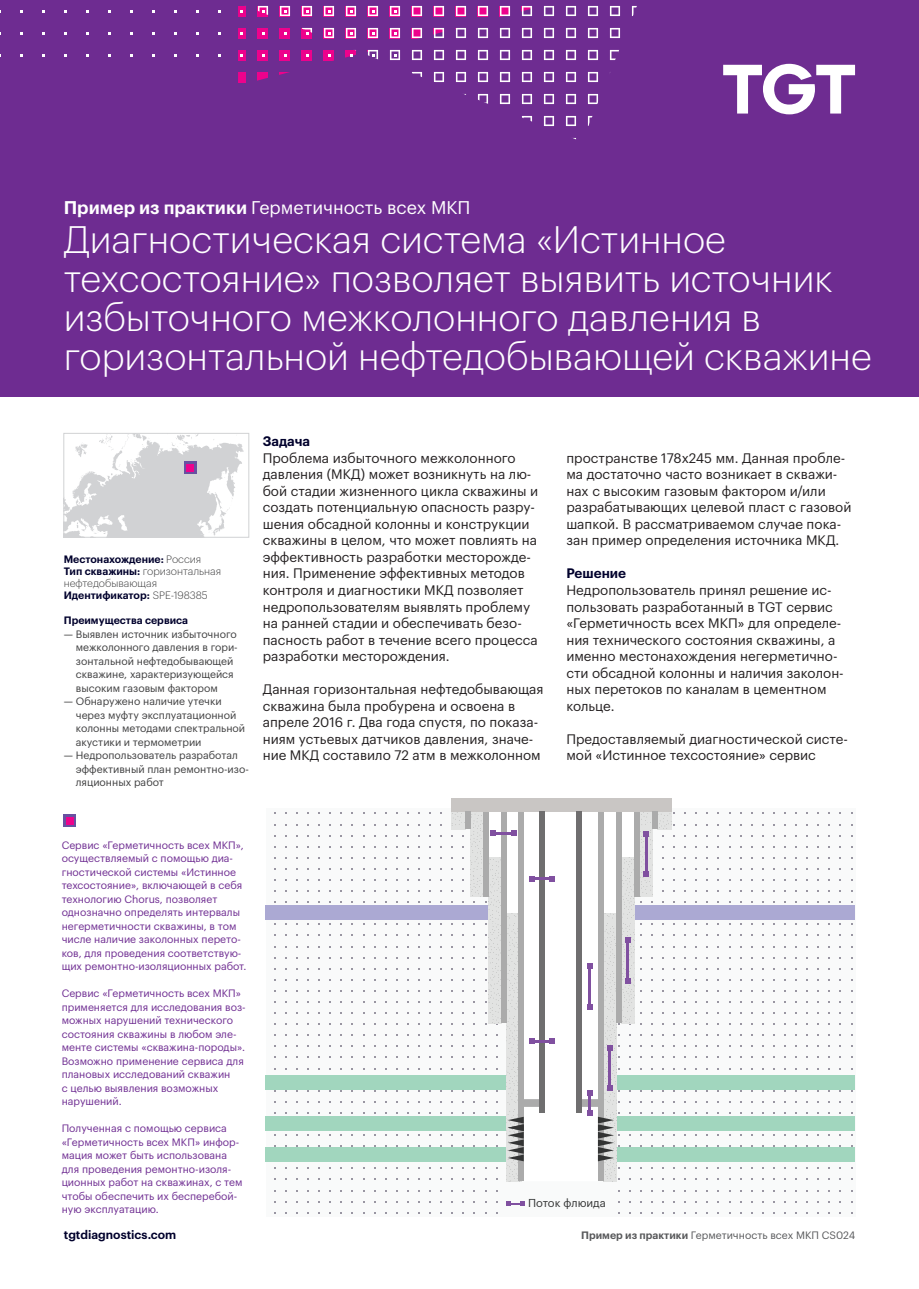
<style>
.page{position:relative;width:919px;height:1289px;background:#fff}
.page>*{position:absolute;margin:0;border:0;box-sizing:border-box;transform-origin:0 0}
.t1{font:300 37.5px/39px "Graphik LC";color:#fff}
.t2{font:18px "Graphik LC";color:#fff}
.t3{font:13.5px/16.5px "Graphik LC";color:#231f20}
.t4{font:600 13.5px "Graphik LC";color:#00002c}
.t5{font:600 12px "Graphik LC";color:#00002c}
.t6{font:11.25px "Graphik LC";color:#333434}
.t7{font:10.5px/13.5px "Graphik LC";color:#6e2c91}
.t8{font:10.5px/13.5px "Graphik LC";color:#3e3e3f}
.t9{font:600 10.5px "Graphik LC";color:#00002c}
.t10{font:300 10.5px/12px "Graphik LC";color:#3e3e3f}
.t11{font:10.5px "Graphik LC";color:#57585a}
.s1{font-weight:600}
.s2{font-weight:300;color:#3e3e3f}
.s3{font-weight:600;color:#00002c}
</style>
<div class="page">
<svg style="left:66px;top:435px;width:178px;height:100px"></svg>
<div style="left:64px;top:433px;width:185px;height:104px;border:1px solid #d1d2d4"></div>
<div style="left:0;top:0;width:918px;height:396px;background:#6e2c91"></div>
<svg style="left:238px;top:5px;width:399px;height:135px"></svg>
<svg style="left:0;top:5px;width:401px;height:53px"></svg>
<svg style="left:723px;top:65px;width:39px;height:48px"></svg>
<svg style="left:763px;top:64px;width:51px;height:50px"></svg>
<svg style="left:816px;top:65px;width:39px;height:48px"></svg>
<svg style="left:63px;top:814px;width:13px;height:13px"></svg>
<div style="left:66px;top:817px;width:7px;height:7px;background:#ed028c"></div>
<div style="left:184px;top:461px;width:13px;height:13px;background:#6850a1"></div>
<div style="left:186px;top:464px;width:8px;height:7px;background:#ed028c"></div>
<div style="left:266px;top:808px;width:589px;height:408px;background:#f9fafa"></div>
<div style="left:266px;top:1074px;width:589px;height:15px;background:#a1d6be"></div>
<div style="left:266px;top:905px;width:589px;height:14px;background:#aba9d3"></div>
<div style="left:266px;top:1116px;width:589px;height:14px;background:#a1d6be"></div>
<div style="left:266px;top:1146px;width:589px;height:15px;background:#a1d6be"></div>
<svg style="left:478px;top:811px;width:166px;height:370px"></svg>
<svg style="left:471px;top:811px;width:12px;height:85px"></svg>
<svg style="left:639px;top:811px;width:13px;height:85px"></svg>
<svg style="left:621px;top:857px;width:13px;height:166px;background:#dbdbdb"></svg>
<svg style="left:488px;top:857px;width:13px;height:166px;background:#dfe0df"></svg>
<svg style="left:506px;top:913px;width:12px;height:268px;background:#dddedd"></svg>
<svg style="left:603px;top:913px;width:13px;height:268px"></svg>
<div style="left:634px;top:811px;width:5px;height:85px;background:#ababab"></div>
<div style="left:658px;top:811px;width:14px;height:18px;background:#e2e3e2"></div>
<svg style="left:451px;top:811px;width:15px;height:18px"></svg>
<div style="left:483px;top:811px;width:5px;height:85px;background:#ababab"></div>
<div style="left:501px;top:811px;width:5px;height:212px;background:#ababab"></div>
<div style="left:616px;top:811px;width:5px;height:212px;background:#ababab"></div>
<div style="left:598px;top:811px;width:5px;height:370px;background:#ababab"></div>
<div style="left:518px;top:811px;width:5px;height:370px;background:#ababab"></div>
<div style="left:452px;top:798px;width:220px;height:13px;background:#c9c6c4"></div>
<div style="left:521px;top:1099px;width:21px;height:7px;background:#ababab"></div>
<div style="left:652px;top:811px;width:6px;height:18px;background:#ababab"></div>
<div style="left:466px;top:811px;width:5px;height:18px;background:#ababab"></div>
<svg style="left:507px;top:1112px;width:16px;height:49px"></svg>
<div style="left:576px;top:811px;width:5px;height:302px;background:#6f6e6f"></div>
<div style="left:539px;top:811px;width:6px;height:302px;background:#6f6e6f"></div>
<hr style="left:645px;top:833px;width:2px;height:41px;background:#8050a0">
<svg style="left:640px;top:824px;width:12px;height:12px"></svg>
<svg style="left:640px;top:868px;width:12px;height:12px"></svg>
<hr style="left:626px;top:940px;width:3px;height:41px;background:#8050a0">
<svg style="left:625px;top:934px;width:5px;height:13px"></svg>
<svg style="left:625px;top:978px;width:5px;height:6px"></svg>
<hr style="left:588px;top:965px;width:2px;height:41px;background:#8050a0">
<svg style="left:581px;top:864px;width:16px;height:127px"></svg>
<svg style="left:581px;top:1001px;width:38px;height:160px"></svg>
<svg style="left:529px;top:875px;width:26px;height:227px"></svg>
<svg style="left:488px;top:824px;width:15px;height:12px"></svg>
<svg style="left:503px;top:824px;width:15px;height:12px"></svg>
<svg style="left:506px;top:1201px;width:19px;height:4px"></svg>
<p class="t2" style="left:64px;top:194px;width:408px"><span class="s1">Пример из практики</span> Герметичность всех МКП</p>
<p class="t1" style="left:64px;top:217px;width:809px">Диагностическая система «Истинное техсостояние» позволяет выявить источник избыточного межколонного давления в горизонтальной нефтедобывающей скважине</p>
<p class="t9" style="left:64px;top:551px;width:139px">Местонахождение: <span class="s2">Россия</span></p>
<p class="t10" style="left:64px;top:564px;width:159px"><span class="s3">Тип скважины:</span> горизонтальная нефтедобывающая</p>
<p class="t9" style="left:64px;top:587px;width:145px">Идентификатор: <span class="s2">SPE-198385</span></p>
<p class="t9" style="left:64px;top:612px;width:126px">Преимущества сервиса</p>
<p class="t8" style="left:76px;top:626px;width:163px;text-indent:-12px">— Выявлен источник избыточного межколонного давления в гори&shy;зонтальной нефтедобывающей скважине, характеризующейся высоким газовым фактором</p>
<p class="t8" style="left:76px;top:693px;width:171px;text-indent:-12px">— Обнаружено наличие утечки через муфту эксплуатационной колонны методами спектральной акустики и термометрии</p>
<p class="t8" style="left:76px;top:747px;width:174px;text-indent:-12px">— Недропользователь разработал эффективный план ремонтно-изо&shy;ляционных работ</p>
<p class="t3" style="left:263px;top:432px;width:277px"><span class="s3">Задача<br></span>Проблема избыточного межколонного давления (МКД) может возникнуть на лю&shy;бой стадии жизненного цикла скважины и создать потенциальную опасность разру&shy;шения обсадной колонны и конструкции скважины в целом, что может повлиять на эффективность разработки месторожде&shy;ния. Применение эффективных методов контроля и диагностики МКД позволяет недропользователям выявлять проблему на ранней стадии и обеспечивать безо&shy;пасность работ в течение всего процесса разработки месторождения.</p>
<p class="t3" style="left:263px;top:679px;width:282px">Данная горизонтальная нефтедобывающая скважина была пробурена и освоена в апреле 2016 г. Два года спустя, по показа&shy;ниям устьевых датчиков давления, значе&shy;ние МКД составило 72 атм в межколонном</p>
<p class="t3" style="left:566px;top:448px;width:286px">пространстве 178х245 мм. Данная пробле&shy;ма достаточно часто возникает в скважи&shy;нах с высоким газовым фактором и/или разрабатывающих целевой пласт с газовой шапкой. В рассматриваемом случае пока&shy;зан пример определения источника МКД.</p>
<p class="t4" style="left:566px;top:563px;width:61px">Решение</p>
<p class="t3" style="left:566px;top:580px;width:279px">Недропользователь принял решение ис&shy;пользовать разработанный в TGT сервис «Герметичность всех МКП» для определе&shy;ния технического состояния скважины, а именно местонахождения негерметично&shy;сти обсадной колонны и наличия заколон&shy;ных перетоков по каналам в цементном кольце.</p>
<p class="t3" style="left:566px;top:729px;width:283px">Предоставляемый диагностической систе&shy;мой «Истинное техсостояние» сервис</p>
<p class="t7" style="left:62px;top:837px;width:186px">Сервис «Герметичность всех МКП», осуществляемый с помощью диа&shy;гностической системы «Истинное техсостояние», включающей в себя технологию Chorus, позволяет однозначно определять интервалы негерметичности скважины, в том числе наличие заколонных перето&shy;ков, для проведения соответствую&shy;щих ремонтно-изоляционных работ.</p>
<p class="t7" style="left:62px;top:985px;width:185px">Сервис «Герметичность всех МКП» применяется для исследования воз&shy;можных нарушений технического состояния скважины в любом эле&shy;менте системы «скважина-породы».<br>Возможно применение сервиса для плановых исследований скважин<br>с целью выявления возможных нарушений.</p>
<p class="t7" style="left:62px;top:1120px;width:182px">Полученная с помощью сервиса «Герметичность всех МКП» инфор&shy;мация может быть использована для проведения ремонтно-изоля&shy;ционных работ на скважинах, с тем чтобы обеспечить их бесперебой&shy;ную эксплуатацию.</p>
<p class="t6" style="left:528px;top:1194px;width:79px">Поток флюида</p>
<p class="t5" style="left:64px;top:1225px;width:114px">tgtdiagnostics.com</p>
<p class="t11" style="left:581px;top:1227px;width:275px"><span class="s1">Пример из практики</span> Герметичность всех МКП CS024</p>
</div>
